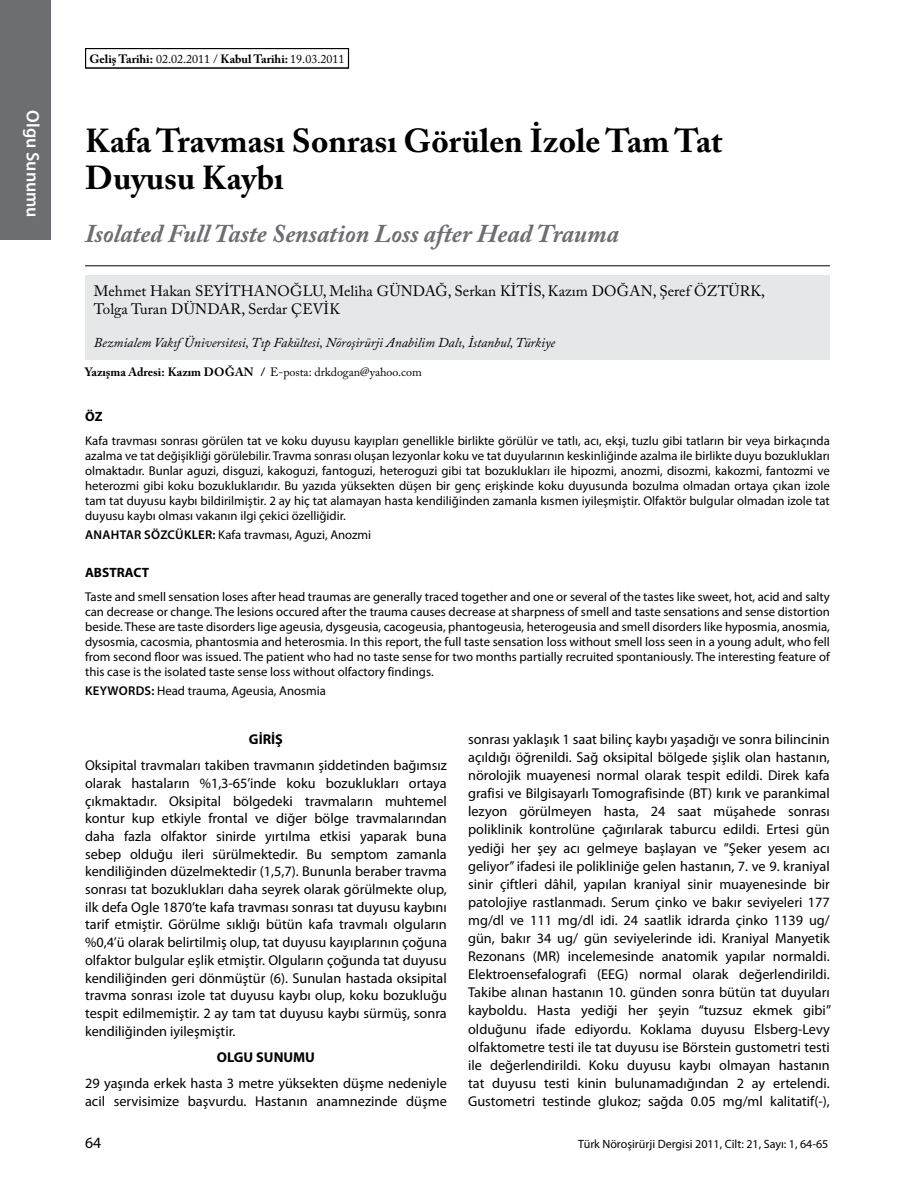
<style>
.page{position:relative;width:915px;height:1191px;background:#fff}
.page>*{position:absolute;margin:0;border:0;box-sizing:border-box;transform-origin:0 0}
.t1{font:700 33px/37.5px "Adobe Caslon Pro";color:#000}
.t2{font:italic 700 25.5px "Adobe Caslon Pro";color:#6d6e71}
.t3{font:600 18px "Myriad Pro";color:#fff}
.t4{font:15.75px "Myriad Pro";color:#000}
.t5{font:15px "Adobe Caslon Pro";color:#000}
.t6{font:14.25px/18.1px "Myriad Pro";color:#000;text-align:justify}
.t7{font:700 14.25px "Myriad Pro";color:#000}
.t8{font:italic 13.5px "Adobe Caslon Pro";color:#000}
.t9{font:700 13.5px "Myriad Pro";color:#000}
.t10{font:12.75px/15px "Myriad Pro";color:#000;text-align:justify}
.t11{font:700 12px "Adobe Caslon Pro";color:#000}
.t12{font:12px "Myriad Pro";color:#000}
.t13{font:12px "Adobe Caslon Pro";color:#000}
.s1{font-weight:400}
.s2{font-weight:700}
.s3{font-weight:600}
</style>
<div class="page">
<div style="left:0;top:0;width:51px;height:240px;background:#6d6e71"></div>
<hr style="left:85px;top:265px;width:744px;height:1px;background:#000">
<div style="left:85px;top:275px;width:744px;height:85px;background:#e6e7e8"></div>
<div style="left:85px;top:48px;width:263px;height:20px;border:1px solid #000"></div>
<p class="t3" style="left:44px;top:110px;width:109px;rotate:90deg">OLGU SUNUMU</p>
<p class="t11" style="left:89px;top:52px;width:256px">Geliş Tarihi: <span class="s1">02.02.2011 /</span> Kabul Tarihi: <span class="s1">19.03.2011</span></p>
<h1 class="t1" style="left:85px;top:122px;width:639px">Kafa Travması Sonrası Görülen İzole Tam Tat<br>Duyusu Kaybı</h1>
<h2 class="t2" style="left:85px;top:218px;width:535px">Isolated Full Taste Sensation Loss after Head Trauma</h2>
<p class="t5" style="left:94px;top:282px;width:196px">Mehmet Hakan Seyithanoğlu</p>
<p class="t5" style="left:323px;top:282px;width:282px">, Meliha Gündağ , Serkan Kitis, Kazım Doğa</p>
<p class="t5" style="left:640px;top:282px;width:126px">n, Şeref Öztürk,</p>
<p class="t5" style="left:94px;top:300px;width:248px">Tolga Turan Dündar, Serdar Çevik</p>
<p class="t8" style="left:94px;top:334px;width:462px">Bezmialem Vakıf Üniversitesi, Tıp Fakültesi, Nöroşirürji Anabilim Dalı, İstanbul, Türkiye</p>
<p class="t11" style="left:85px;top:365px;width:140px">Yazışma Adresi: Kazım Doğan</p>
<p class="t13" style="left:261px;top:365px;width:162px"><span class="s2">/</span> E-posta: drkdogan@yahoo.com</p>
<p class="t9" style="left:85px;top:407px;width:19px">ÖZ</p>
<p class="t10" style="left:85px;top:432px;width:746px">Kafa travması sonrası görülen tat ve koku duyusu kayıpları genellikle birlikte görülür ve tatlı, acı, ekşi, tuzlu gibi tatların bir veya birkaçında azalma ve tat değişikliği görülebilir. Travma sonrası oluşan lezyonlar koku ve tat duyularının keskinliğinde azalma ile birlikte duyu bozuklukları olmaktadır. Bunlar aguzi, disguzi, kakoguzi, fantoguzi, heteroguzi gibi tat bozuklukları ile hipozmi, anozmi, disozmi, kakozmi, fantozmi ve heterozmi gibi koku bozukluklarıdır. Bu yazıda yüksekten düşen bir genç erişkinde koku duyusunda bozulma olmadan ortaya çıkan izole tam tat duyusu kaybı bildirilmiştir. 2 ay hiç tat alamayan hasta kendiliğinden zamanla kısmen iyileşmiştir. Olfaktör bulgular olmadan izole tat duyusu kaybı olması vakanın ilgi çekici özelliğidir.</p>
<p class="t10" style="left:85px;top:527px;width:287px"><span class="s3">ANAHTAR SÖZCÜKLER:</span> Kafa travması, Aguzi, Anozmi</p>
<p class="t9" style="left:85px;top:564px;width:65px">ABSTRACT</p>
<p class="t10" style="left:85px;top:589px;width:746px">Taste and smell sensation loses after head traumas are generally traced together and one or several of the tastes like sweet, hot, acid and salty can decrease or change. The lesions occured after the trauma causes decrease at sharpness of smell and taste sensations and sense distortion beside. These are taste disorders lige ageusia, dysgeusia, cacogeusia, phantogeusia, heterogeusia and smell disorders like hyposmia, anosmia, dysosmia, cacosmia, phantosmia and heterosmia. In this report, the full taste sensation loss without smell loss seen in a young adult, who fell from second floor was issued. The patient who had no taste sense for two months partially recruited spontaniously. The interesting feature of this case is the isolated taste sense loss without olfactory findings.</p>
<p class="t10" style="left:85px;top:683px;width:242px"><span class="s3">KEYWORDS:</span> Head trauma, Ageusia, Anosmia</p>
<p class="t7" style="left:249px;top:730px;width:29px">GİRİŞ</p>
<p class="t6" style="left:85px;top:756px;width:363px;line-height:17.7px">Oksipital travmaları takiben travmanın şiddetinden bağımsız olarak hastaların %1,3-65’inde koku bozuklukları ortaya çıkmaktadır. Oksipital bölgedeki travmaların muhtemel kontur kup etkiyle frontal ve diğer bölge travmalarından daha fazla olfaktor sinirde yırtılma etkisi yaparak buna sebep olduğu ileri sürülmektedir. Bu semptom zamanla kendiliğinden düzelmektedir (1,5,7). Bununla beraber travma sonrası tat bozuklukları daha seyrek olarak görülmekte olup, ilk defa Ogle 1870’te kafa travması sonrası tat duyusu kaybını tarif etmiştir. Görülme sıklığı bütün kafa travmalı olguların %0,4’ü olarak belirtilmiş olup, tat duyusu kayıplarının çoğuna olfaktor bulgular eşlik etmiştir. Olguların çoğunda tat duyusu kendiliğinden geri dönmüştür (6). Sunulan hastada oksipital travma sonrası izole tat duyusu kaybı olup, koku bozukluğu tespit edilmemiştir. 2 ay tam tat duyusu kaybı sürmüş, sonra kendiliğinden iyileşmiştir.</p>
<p class="t7" style="left:217px;top:1047px;width:58px">OLGU SUNUMU</p>
<p class="t6" style="left:85px;top:1074px;width:363px;line-height:17.7px">29 yaşında erkek hasta 3 metre yüksekten düşme nedeniyle acil servisimize başvurdu. Hastanın anamnezinde düşme</p>
<p class="t6" style="left:468px;top:730px;width:364px">sonrası yaklaşık 1 saat bilinç kaybı yaşadığı ve sonra bilincinin açıldığı öğrenildi. Sağ oksipital bölgede şişlik olan hastanın, nörolojik muayenesi normal olarak tespit edildi. Direk kafa grafisi ve Bilgisayarlı Tomografisinde (BT) kırık ve parankimal lezyon görülmeyen hasta, 24 saat müşahede sonrası poliklinik kontrolüne çağırılarak taburcu edildi. Ertesi gün yediği her şey acı gelmeye başlayan ve ”Şeker yesem acı geliyor” ifadesi ile polikliniğe gelen hastanın, 7. ve 9. kraniyal sinir çiftleri dâhil, yapılan kraniyal sinir muayenesinde bir patolojiye rastlanmadı. Serum çinko ve bakır seviyeleri 177 mg/dl ve 111 mg/dl idi. 24 saatlik idrarda çinko 1139 ug/ gün, bakır 34 ug/ gün seviyelerinde idi. Kraniyal Manyetik Rezonans (MR) incelemesinde anatomik yapılar normaldi.<br>Elektroensefalografi (EEG) normal olarak değerlendirildi.<br>Takibe alınan hastanın 10. günden sonra bütün tat duyuları kayboldu. Hasta yediği her şeyin “tuzsuz ekmek gibi” olduğunu ifade ediyordu. Koklama duyusu Elsberg-Levy olfaktometre testi ile tat duyusu ise Börstein gustometri testi ile değerlendirildi. Koku duyusu kaybı olmayan hastanın tat duyusu testi kinin bulunamadığından 2 ay ertelendi.<br>Gustometri testinde glukoz; sağda 0.05 mg/ml kalitatif(-),</p>
<p class="t4" style="left:85px;top:1133px;width:18px">64</p>
<p class="t12" style="left:578px;top:1137px;width:251px">Türk Nöroşirürji Dergisi 2011, Cilt: 21, Sayı: 1, 64-65</p>
</div>
